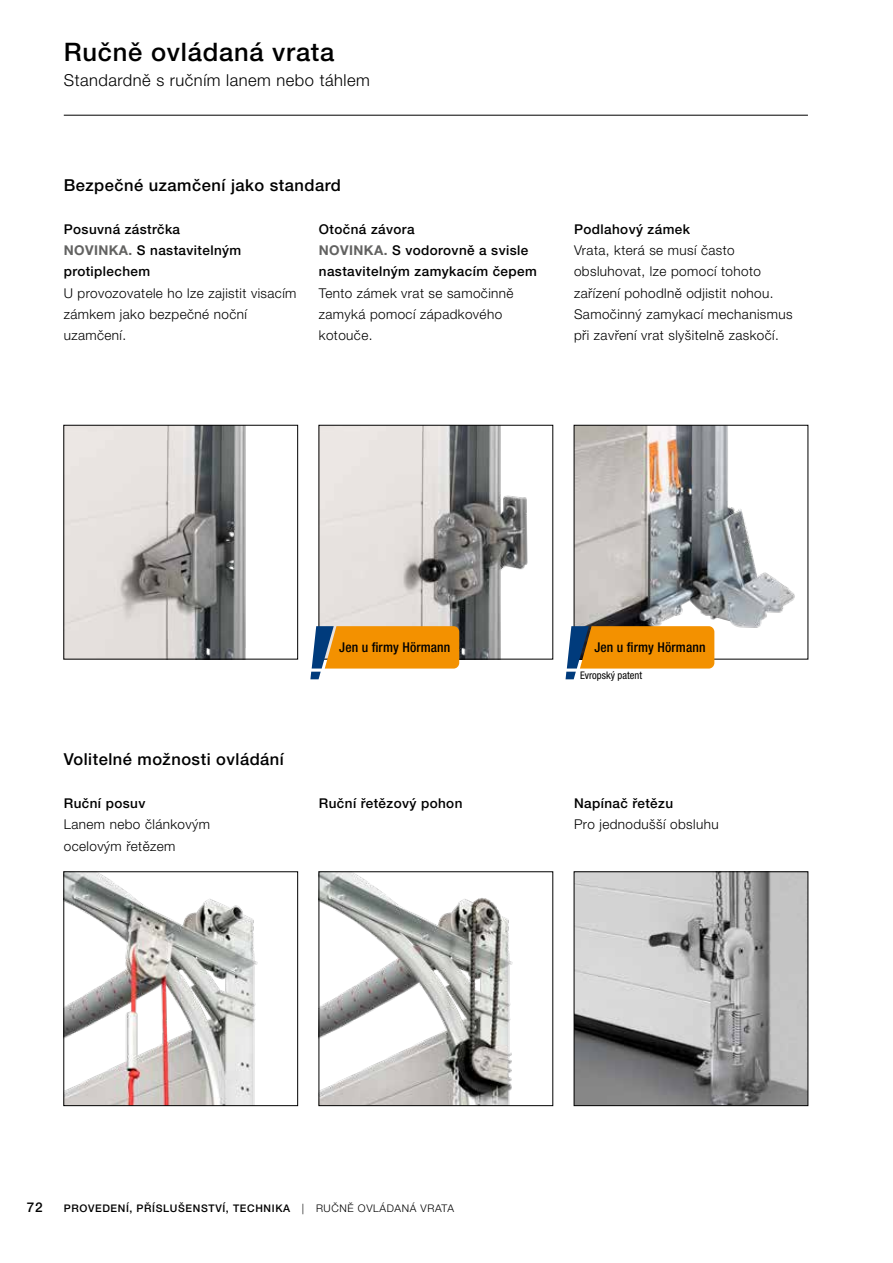
<style>
.page{position:relative;width:893px;height:1263px;background:#fff}
.page>*{position:absolute;margin:0;border:0;box-sizing:border-box;transform-origin:0 0}
.t1{font:500 25.5px "Hoermann Helvetica Neue";letter-spacing:.03em;color:#000}
.t2{font:500 16.5px "Hoermann Helvetica Neue";letter-spacing:.03em;color:#000}
.t3{font:300 16.5px "Hoermann Helvetica Neue";letter-spacing:.03em;color:#000}
.t4{font:300 13.5px/21.3px "Hoermann Helvetica Neue";letter-spacing:.03em;color:#000}
.t5{font:500 13.5px/21.3px "Hoermann Helvetica Neue";letter-spacing:.03em;color:#000}
.t6{font:500 condensed 13.5px "Hoermann Helvetica Neue";letter-spacing:.01em;color:#000}
.t7{font:500 10.5px "Hoermann Helvetica Neue";letter-spacing:.06em;color:#000}
.t8{font:condensed 10.5px "Hoermann Helvetica Neue";color:#000}
.s1{font-weight:700;color:#626261}
.s2{font-weight:300}
</style>
<div class="page">
<img style="left:321px;top:427px;width:207px;height:230px">
<img style="left:321px;top:873px;width:192px;height:231px">
<img style="left:66px;top:427px;width:180px;height:230px">
<div style="left:64px;top:425px;width:234px;height:234px;border:1px solid #000"></div>
<img style="left:66px;top:873px;width:192px;height:231px">
<div style="left:64px;top:871px;width:234px;height:235px;border:1px solid #000"></div>
<img style="left:576px;top:427px;width:219px;height:230px">
<img style="left:576px;top:873px;width:230px;height:231px">
<div style="left:574px;top:871px;width:234px;height:235px;border:1px solid #000"></div>
<svg style="left:310px;top:626px;width:149px;height:53px"></svg>
<svg style="left:566px;top:626px;width:148px;height:53px"></svg>
<hr style="left:64px;top:115px;width:744px;height:1px;background:#000">
<h1 class="t1" style="left:64px;top:34px;width:272px">Ručně ovládaná vrata</h1>
<p class="t3" style="left:64px;top:69px;width:308px">Standardně s ručním lanem nebo táhlem</p>
<p class="t2" style="left:64px;top:174px;width:279px">Bezpečné uzamčení jako standard</p>
<p class="t5" style="left:64px;top:218px;width:179px">Posuvná zástrčka<br><span class="s1">NOVINKA.</span> S nastavitelným protiplechem</p>
<p class="t4" style="left:64px;top:281px;width:234px">U provozovatele ho lze zajistit visacím zámkem jako bezpečné noční uzamčení.</p>
<p class="t5" style="left:319px;top:218px;width:219px">Otočná závora<br><span class="s1">NOVINKA.</span> S vodorovně a svisle nastavitelným zamykacím čepem</p>
<p class="t4" style="left:319px;top:281px;width:196px">Tento zámek vrat se samočinně zamyká pomocí západkového kotouče.</p>
<p class="t5" style="left:574px;top:218px;width:117px">Podlahový zámek</p>
<p class="t4" style="left:574px;top:239px;width:220px">Vrata, která se musí často obsluhovat, lze pomocí tohoto zařízení pohodlně odjistit nohou.<br>Samočinný zamykací mechanismus při zavření vrat slyšitelně zaskočí.</p>
<p class="t2" style="left:64px;top:748px;width:222px">Volitelné možnosti ovládání</p>
<p class="t5" style="left:64px;top:792px;width:83px">Ruční posuv</p>
<p class="t4" style="left:64px;top:813px;width:148px">Lanem nebo článkovým ocelovým řetězem</p>
<p class="t6" style="left:339px;top:638px;width:113px">Jen u firmy Hörmann</p>
<p class="t6" style="left:594px;top:638px;width:113px">Jen u firmy Hörmann</p>
<p class="t8" style="left:580px;top:668px;width:64px">Evropský patent</p>
<p class="t5" style="left:319px;top:792px;width:145px">Ruční řetězový pohon</p>
<p class="t5" style="left:574px;top:792px;width:101px">Napínač řetězu</p>
<p class="t4" style="left:574px;top:813px;width:146px">Pro jednodušší obsluhu</p>
<p class="t5" style="left:27px;top:1196px;width:17px">72</p>
<p class="t7" style="left:64px;top:1201px;width:392px">PROVEDENÍ, PŘÍSLUŠENSTVÍ, TECHNIKA <span class="s2">| RUČNĚ OVLÁDANÁ VRATA</span></p>
</div>
